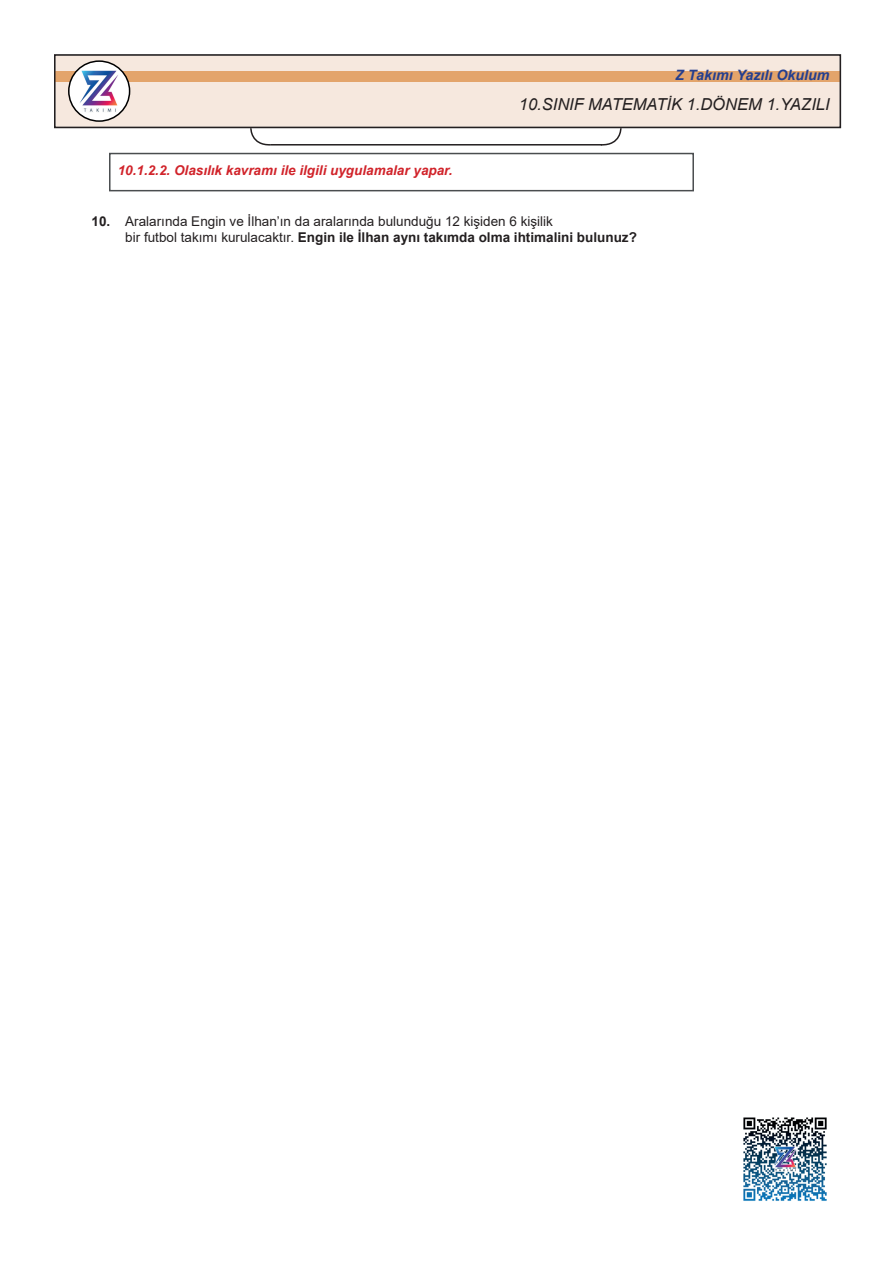
<style>
.page{position:relative;width:893px;height:1263px;background:#fff}
.page>*{position:absolute;margin:0;border:0;box-sizing:border-box;transform-origin:0 0}
.t1{font:italic 16.5px "Arial";color:#231f20}
.t2{font:italic 700 14.25px "Arial";color:#253f8e}
.t3{font:13.5px/16.2px "Arial";color:#231f20}
.t4{font:italic 700 13.5px "Arial";color:#d1232a}
.s1{font-weight:700}
</style>
<div class="page">
<div style="left:54px;top:54px;width:787px;height:74px;background:#f6e8de"></div>
<div style="left:55px;top:71px;width:786px;height:11px;background:#e3a46b"></div>
<div style="left:69px;top:61px;width:61px;height:60px;background:#fff;border-radius:50%"></div>
<div style="left:68px;top:60px;width:62px;height:62px;border:2px solid #000;border-radius:50%"></div>
<img style="left:80px;top:70px;width:38px;height:42px">
<div style="left:54px;top:54px;width:787px;height:74px;border:2px solid #231f20"></div>
<svg style="left:249px;top:127px;width:23px;height:19px"></svg>
<svg style="left:599px;top:127px;width:23px;height:19px"></svg>
<hr style="left:271px;top:144px;width:331px;height:2px;background:#231f20">
<div style="left:109px;top:153px;width:585px;height:38px;border:2px solid #4a4d4f"></div>
<img style="left:743px;top:1117px;width:84px;height:84px">
<p class="t2" style="left:675px;top:66px;width:156px">Z Takımı Yazılı Okulum</p>
<p class="t1" style="left:519px;top:94px;width:312px">10.SINIF MATEMATİK 1.DÖNEM 1.YAZILI</p>
<p class="t4" style="left:118px;top:161px;width:336px">10.1.2.2. Olasılık kavramı ile ilgili uygulamalar yapar.</p>
<p class="t3" style="left:125px;top:213px;width:513px;text-indent:-34px"><span class="s1">10.</span> Aralarında Engin ve İlhan’ın da aralarında bulunduğu 12 kişiden 6 kişilik<br>bir futbol takımı kurulacaktır. <span class="s1">Engin ile İlhan aynı takımda olma ihtimalini bulunuz?</span></p>
</div>
